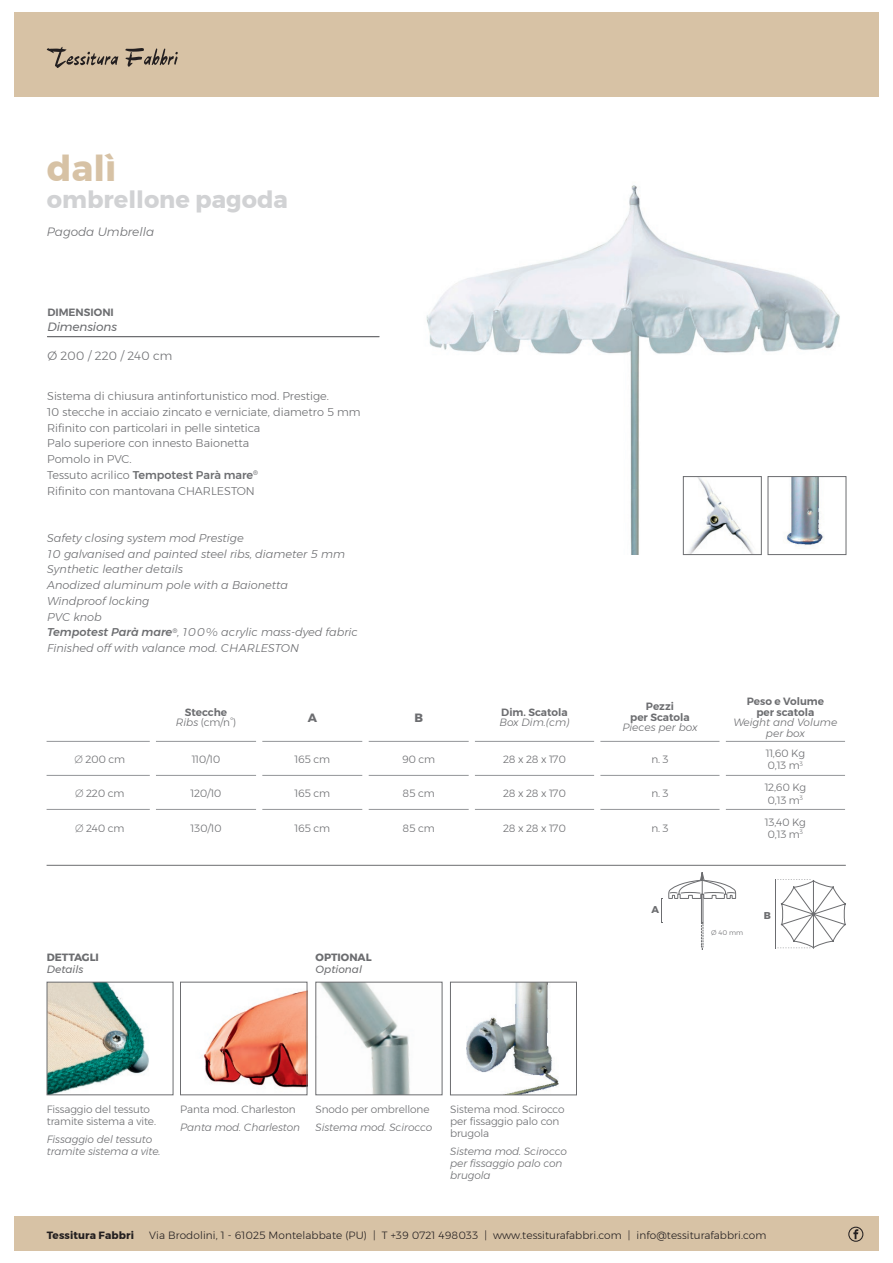
<style>
.page{position:relative;width:893px;height:1263px;background:#fff}
.page>*{position:absolute;margin:0;border:0;box-sizing:border-box;transform-origin:0 0}
.t1{font:700 36px "Montserrat";color:#d7c2a5}
.t2{font:700 24px "Montserrat";color:#d1d2d4}
.t3{font:300 12px "Montserrat";color:#6c6d70}
.t4{font:italic 300 12px "Montserrat";color:#6c6d70}
.t5{font:italic 12px "Montserrat";letter-spacing:-.01em;color:#6c6d70}
.t6{font:700 12px "Montserrat";color:#6c6d70}
.t7{font:300 11.25px/15.8px "Montserrat";color:#6c6d70}
.t8{font:italic 300 11.25px/15.8px "Montserrat";color:#6c6d70}
.t9{font:300 10.5px/12px "Montserrat";letter-spacing:-.01em;color:#6c6d70}
.t10{font:italic 300 10.5px/12px "Montserrat";letter-spacing:-.01em;color:#6c6d70}
.t11{font:300 10.5px "Montserrat";letter-spacing:.01em;color:#231f20}
.t12{font:600 10.5px/10.5px "Montserrat";color:#6c6d70;text-align:center}
.t13{font:700 10.5px "Montserrat";color:#6c6d70}
.t14{font:italic 10.5px "Montserrat";color:#6c6d70}
.t15{font:700 10.5px "Montserrat";letter-spacing:.01em;color:#231f20}
.t16{font:700 9.9px "Montserrat";color:#6c6d70}
.t17{font:300 6.75px "Montserrat";color:#6c6d70}
.s1{font-weight:500}
.s2{font-weight:300;font-style:italic}
.s3{font-weight:300}
.s4{font-family:"Akrobat";font-weight:400}
</style>
<div class="page">
<img style="left:49px;top:984px;width:100px;height:109px">
<div style="left:47px;top:982px;width:126px;height:113px;border:1px solid #6c6d70"></div>
<img style="left:320px;top:984px;width:90px;height:109px">
<div style="left:316px;top:982px;width:126px;height:113px;border:1px solid #6c6d70"></div>
<img style="left:467px;top:984px;width:92px;height:109px">
<div style="left:450px;top:982px;width:127px;height:113px;border:1px solid #6c6d70"></div>
<img style="left:426px;top:185px;width:421px;height:304px">
<img style="left:630px;top:489px;width:217px;height:66px">
<img style="left:685px;top:478px;width:74px;height:75px">
<div style="left:683px;top:476px;width:78px;height:79px;border:1px solid #6c6d70"></div>
<img style="left:777px;top:478px;width:54px;height:75px">
<div style="left:768px;top:476px;width:78px;height:79px;border:1px solid #6c6d70"></div>
<hr style="left:47px;top:336px;width:332px;height:1px;background:#6c6d70">
<hr style="left:47px;top:865px;width:799px;height:1px;background:#6c6d70">
<div style="left:14px;top:1216px;width:864px;height:35px;background:#d7c2a5"></div>
<svg style="left:853px;top:1229px;width:5px;height:10px"></svg>
<div style="left:848px;top:1227px;width:15px;height:15px;border:1px solid #231f20;border-radius:50%"></div>
<img style="left:203px;top:990px;width:102px;height:98px">
<div style="left:180px;top:982px;width:127px;height:113px;border:1px solid #6c6d70"></div>
<hr style="left:47px;top:741px;width:103px;height:1px;background:#939598">
<hr style="left:156px;top:741px;width:100px;height:1px;background:#939598">
<hr style="left:262px;top:741px;width:100px;height:1px;background:#939598">
<hr style="left:368px;top:741px;width:101px;height:1px;background:#939598">
<hr style="left:475px;top:741px;width:119px;height:1px;background:#939598">
<hr style="left:600px;top:741px;width:120px;height:1px;background:#939598">
<hr style="left:726px;top:741px;width:119px;height:1px;background:#939598">
<hr style="left:47px;top:775px;width:103px;height:1px;background:#939598">
<hr style="left:156px;top:775px;width:100px;height:1px;background:#939598">
<hr style="left:262px;top:775px;width:100px;height:1px;background:#939598">
<hr style="left:368px;top:775px;width:101px;height:1px;background:#939598">
<hr style="left:475px;top:775px;width:119px;height:1px;background:#939598">
<hr style="left:600px;top:775px;width:120px;height:1px;background:#939598">
<hr style="left:726px;top:775px;width:119px;height:1px;background:#939598">
<hr style="left:47px;top:809px;width:103px;height:1px;background:#939598">
<hr style="left:156px;top:809px;width:100px;height:1px;background:#939598">
<hr style="left:262px;top:809px;width:100px;height:1px;background:#939598">
<hr style="left:368px;top:809px;width:101px;height:1px;background:#939598">
<hr style="left:475px;top:809px;width:119px;height:1px;background:#939598">
<hr style="left:600px;top:809px;width:120px;height:1px;background:#939598">
<hr style="left:726px;top:809px;width:119px;height:1px;background:#939598">
<hr style="left:776px;top:879px;width:1px;height:69px;background:#6c6d70">
<svg style="left:777px;top:879px;width:69px;height:70px"></svg>
<svg style="left:661px;top:899px;width:1px;height:24px"></svg>
<div style="left:701px;top:894px;width:2px;height:29px;border:1px solid #6c6d70"></div>
<svg style="left:701px;top:922px;width:3px;height:28px"></svg>
<svg style="left:668px;top:872px;width:68px;height:27px"></svg>
<div style="left:14px;top:12px;width:864px;height:84px;background:#d7c2a5"></div>
<svg style="left:125px;top:48px;width:53px;height:19px"></svg>
<svg style="left:47px;top:47px;width:71px;height:21px"></svg>
<h1 class="t1" style="left:47px;top:140px;width:71px">dalì</h1>
<h2 class="t2" style="left:47px;top:181px;width:242px">ombrellone pagoda</h2>
<p class="t4" style="left:47px;top:223px;width:109px">Pagoda Umbrella</p>
<p class="t12" style="left:47px;top:307px;width:68px">DIMENSIONI</p>
<p class="t5" style="left:47px;top:318px;width:71px">Dimensions</p>
<p class="t3" style="left:47px;top:346px;width:127px">Ø 200 / 220 / 240 cm</p>
<p class="t7" style="left:47px;top:388px;width:315px">Sistema di chiusura antinfortunistico mod. Prestige.<br>10 stecche in acciaio zincato e verniciate, diametro 5 mm Rifinito con particolari in pelle sintetica<br>Palo superiore con innesto Baionetta<br>Pomolo in PVC.<br>Tessuto acrilico <span class="s1">Tempotest Parà mare</span><sup>®<br></sup>Rifinito con mantovana CHARLESTON</p>
<p class="t8" style="left:47px;top:530px;width:312px">Safety closing system mod Prestige<br>10 galvanised and painted steel ribs, diameter 5 mm Synthetic leather details<br>Anodized aluminum pole with a Baionetta<br>Windproof locking<br>PVC knob<br><span class="s1">Tempotest Parà mare</span><sup>®</sup>, 100% acrylic mass-dyed fabric Finished off with valance mod. CHARLESTON</p>
<p class="t12" style="left:176px;top:707px;width:62px">Stecche<br><span class="s2">Ribs</span> <span class="s3">(cm/n°)</span></p>
<p class="t6" style="left:308px;top:708px;width:11px">A</p>
<p class="t6" style="left:414px;top:708px;width:10px">B</p>
<p class="t12" style="left:501px;top:707px;width:68px">Dim. Scatola</p>
<p class="t10" style="left:499px;top:716px;width:72px">Box Dim.(cm)</p>
<p class="t12" style="left:630px;top:701px;width:61px">Pezzi<br>per Scatola</p>
<p class="t10" style="left:622px;top:721px;width:77px">Pieces per box</p>
<p class="t12" style="left:747px;top:696px;width:79px">Peso e Volume per scatola</p>
<p class="t10" style="left:733px;top:717px;width:105px;line-height:10.5px;text-align:center">Weight and Volume per box</p>
<p class="t9" style="left:74px;top:753px;width:52px"><span class="s4">∅</span> 200 cm</p>
<p class="t9" style="left:192px;top:753px;width:30px">110/10</p>
<p class="t9" style="left:294px;top:753px;width:37px">165 cm</p>
<p class="t9" style="left:402px;top:753px;width:35px">90 cm</p>
<p class="t9" style="left:503px;top:753px;width:64px">28 x 28 x 170</p>
<p class="t9" style="left:651px;top:753px;width:19px">n. 3</p>
<p class="t9" style="left:766px;top:747px;width:41px">11,60 Kg<br>0,13 m<sup>3</sup></p>
<p class="t9" style="left:75px;top:788px;width:51px"><span class="s4">∅</span> 220 cm</p>
<p class="t9" style="left:191px;top:788px;width:32px">120/10</p>
<p class="t9" style="left:295px;top:788px;width:37px">165 cm</p>
<p class="t9" style="left:403px;top:788px;width:34px">85 cm</p>
<p class="t9" style="left:503px;top:788px;width:64px">28 x 28 x 170</p>
<p class="t9" style="left:651px;top:788px;width:19px">n. 3</p>
<p class="t9" style="left:765px;top:782px;width:43px">12,60 Kg<br>0,13 m<sup>3</sup></p>
<p class="t9" style="left:75px;top:822px;width:51px"><span class="s4">∅</span> 240 cm</p>
<p class="t9" style="left:191px;top:822px;width:32px">130/10</p>
<p class="t9" style="left:295px;top:822px;width:37px">165 cm</p>
<p class="t9" style="left:403px;top:822px;width:34px">85 cm</p>
<p class="t9" style="left:503px;top:822px;width:64px">28 x 28 x 170</p>
<p class="t9" style="left:651px;top:822px;width:19px">n. 3</p>
<p class="t9" style="left:765px;top:816px;width:42px">13,40 Kg<br>0,13 m<sup>3</sup></p>
<p class="t16" style="left:651px;top:902px;width:9px">A</p>
<p class="t16" style="left:764px;top:907px;width:9px">B</p>
<p class="t17" style="left:711px;top:927px;width:33px">Ø 40 mm</p>
<p class="t13" style="left:47px;top:948px;width:54px">DETTAGLI</p>
<p class="t13" style="left:316px;top:948px;width:58px">OPTIONAL</p>
<p class="t14" style="left:47px;top:961px;width:38px">Details</p>
<p class="t14" style="left:316px;top:961px;width:48px">Optional</p>
<p class="t9" style="left:47px;top:1103px;width:111px">Fissaggio del tessuto tramite sistema a vite.</p>
<p class="t10" style="left:47px;top:1133px;width:115px">Fissaggio del tessuto tramite sistema a vite.</p>
<p class="t9" style="left:180px;top:1103px;width:117px">Panta mod. Charleston</p>
<p class="t10" style="left:180px;top:1121px;width:121px">Panta mod. Charleston</p>
<p class="t9" style="left:316px;top:1103px;width:116px">Snodo per ombrellone</p>
<p class="t10" style="left:316px;top:1121px;width:118px">Sistema mod. Scirocco</p>
<p class="t9" style="left:450px;top:1103px;width:116px">Sistema mod. Scirocco per fissaggio palo con brugola</p>
<p class="t10" style="left:450px;top:1145px;width:118px">Sistema mod. Scirocco per fissaggio palo con brugola</p>
<p class="t15" style="left:47px;top:1226px;width:89px">Tessitura Fabbri</p>
<p class="t11" style="left:149px;top:1227px;width:619px">Via Brodolini, 1 - 61025 Montelabbate (PU) | T +39 0721 498033 | www.tessiturafabbri.com | info@tessiturafabbri.com</p>
</div>
